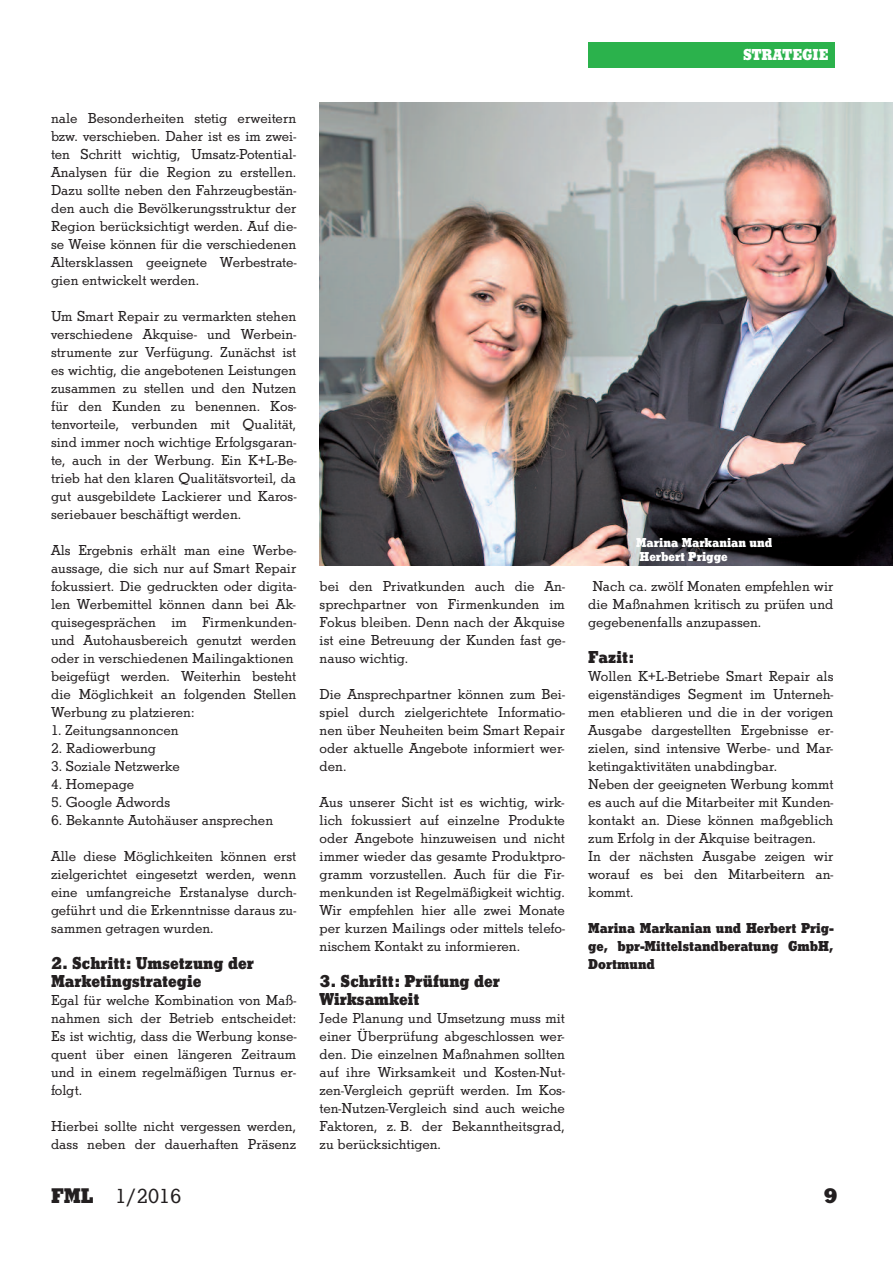
<style>
.page{position:relative;width:893px;height:1263px;background:#fff}
.page>*{position:absolute;margin:0;border:0;box-sizing:border-box;transform-origin:0 0}
.t1{font:900 22.05px "Stymie";color:#231f20}
.t2{font:21.6px "Stymie";color:#231f20}
.t3{font:900 18px/18px "Stymie";color:#231f20}
.t4{font:900 16.5px "Stymie";color:#fff}
.t5{font:15px/18px "Stymie";color:#231f20;text-align:justify}
.t6{font:900 15px/18px "Stymie";color:#231f20;text-align:justify}
.t7{font:900 13.5px/14.2px "Stymie";color:#fff}
.s1{font-weight:900;font-size:22.05px}
</style>
<div class="page">
<div style="left:588px;top:43px;width:247px;height:25px;background:#2bb24c"></div>
<img style="left:320px;top:103px;width:572px;height:463px">
<p class="t5" style="left:51px;top:109px;width:247px">nale Besonderheiten stetig erweitern bzw. verschieben. Daher ist es im zwei&shy;ten Schritt wichtig, Umsatz-Potential-Analysen für die Region zu erstellen.<br>Dazu sollte neben den Fahrzeugbestän&shy;den auch die Bevölkerungsstruktur der Region berücksichtigt werden. Auf die&shy;se Weise können für die verschiedenen Altersklassen geeignete Werbestrate&shy;gien entwickelt werden.</p>
<p class="t5" style="left:51px;top:307px;width:247px">Um Smart Repair zu vermarkten stehen verschiedene Akquise- und Werbein&shy;strumente zur Verfügung. Zunächst ist es wichtig, die angebotenen Leistungen zusammen zu stellen und den Nutzen für den Kunden zu benennen. Kos&shy;tenvorteile, verbunden mit Qualität, sind immer noch wichtige Erfolgsgaran&shy;te, auch in der Werbung. Ein K+L-Be&shy;trieb hat den klaren Qualitätsvorteil, da gut ausgebildete Lackierer und Karos&shy;seriebauer beschäftigt werden.</p>
<p class="t5" style="left:51px;top:541px;width:247px;text-align:left">Als Ergebnis erhält man eine Werbe&shy;aussage, die sich nur auf Smart Repair fokussiert. Die gedruckten oder digita&shy;len Werbemittel können dann bei Ak&shy;quisegesprächen im Firmenkunden&shy;und Autohausbereich genutzt werden oder in verschiedenen Mailingaktionen beigefügt werden. Weiterhin besteht die Möglichkeit an folgenden Stellen Werbung zu platzieren:</p>
<p class="t5" style="left:51px;top:721px;width:129px">1. Zeitungsannoncen</p>
<p class="t5" style="left:51px;top:739px;width:107px">2. Radiowerbung</p>
<p class="t5" style="left:51px;top:757px;width:130px">3. Soziale Netzwerke</p>
<p class="t5" style="left:51px;top:775px;width:85px">4. Homepage</p>
<p class="t5" style="left:51px;top:793px;width:121px">5. Google Adwords</p>
<p class="t5" style="left:51px;top:811px;width:224px">6. Bekannte Autohäuser ansprechen</p>
<p class="t5" style="left:51px;top:847px;width:247px">Alle diese Möglichkeiten können erst zielgerichtet eingesetzt werden, wenn eine umfangreiche Erstanalyse durch&shy;geführt und die Erkenntnisse daraus zu&shy;sammen getragen wurden.</p>
<p class="t3" style="left:51px;top:954px;width:204px">2. Schritt: Umsetzung der<br>Marketingstrategie</p>
<p class="t5" style="left:51px;top:991px;width:247px">Egal für welche Kombination von Maß&shy;nahmen sich der Betrieb entscheidet:<br>Es ist wichtig, dass die Werbung konse&shy;quent über einen längeren Zeitraum und in einem regelmäßigen Turnus er&shy;folgt.</p>
<p class="t5" style="left:51px;top:1117px;width:247px">Hierbei sollte nicht vergessen werden, dass neben der dauerhaften Präsenz</p>
<p class="t4" style="left:743px;top:45px;width:87px">STRATEGIE</p>
<p class="t5" style="left:320px;top:577px;width:247px">bei den Privatkunden auch die An&shy;sprechpartner von Firmenkunden im Fokus bleiben. Denn nach der Akquise ist eine Betreuung der Kunden fast ge&shy;nauso wichtig.</p>
<p class="t5" style="left:320px;top:685px;width:247px">Die Ansprechpartner können zum Bei&shy;spiel durch zielgerichtete Informatio&shy;nen über Neuheiten beim Smart Repair oder aktuelle Angebote informiert wer&shy;den.</p>
<p class="t5" style="left:320px;top:793px;width:247px">Aus unserer Sicht ist es wichtig, wirk&shy;lich fokussiert auf einzelne Produkte oder Angebote hinzuweisen und nicht immer wieder das gesamte Produktpro&shy;gramm vorzustellen. Auch für die Fir&shy;menkunden ist Regelmäßigkeit wichtig.<br>Wir empfehlen hier alle zwei Monate per kurzen Mailings oder mittels telefo&shy;nischem Kontakt zu informieren.</p>
<p class="t3" style="left:320px;top:972px;width:182px">3. Schritt: Prüfung der<br>Wirksamkeit</p>
<p class="t5" style="left:320px;top:1009px;width:247px">Jede Planung und Umsetzung muss mit einer Überprüfung abgeschlossen wer&shy;den. Die einzelnen Maßnahmen sollten auf ihre Wirksamkeit und Kosten-Nut&shy;zen-Vergleich geprüft werden. Im Kos&shy;ten-Nutzen-Vergleich sind auch weiche Faktoren, z. B. der Bekanntheitsgrad, zu berücksichtigen.</p>
<p class="t7" style="left:636px;top:535px;width:138px">Marina Markanian und<br>Herbert Prigge</p>
<p class="t5" style="left:588px;top:577px;width:247px">Nach ca. zwölf Monaten empfehlen wir die Maßnahmen kritisch zu prüfen und gegebenenfalls anzupassen.</p>
<p class="t3" style="left:588px;top:648px;width:47px">Fazit:</p>
<p class="t5" style="left:588px;top:667px;width:247px;text-align:left">Wollen K+L-Betriebe Smart Repair als eigenständiges Segment im Unterneh&shy;men etablieren und die in der vorigen Ausgabe dargestellten Ergebnisse er&shy;zielen, sind intensive Werbe- und Mar&shy;ketingaktivitäten unabdingbar.<br>Neben der geeigneten Werbung kommt es auch auf die Mitarbeiter mit Kunden&shy;kontakt an. Diese können maßgeblich zum Erfolg in der Akquise beitragen.<br>In der nächsten Ausgabe zeigen wir worauf es bei den Mitarbeitern an&shy;kommt.</p>
<p class="t6" style="left:588px;top:919px;width:247px">Marina Markanian und Herbert Prig&shy;ge, bpr-Mittelstandberatung GmbH, Dortmund</p>
<h2 class="t2" style="left:51px;top:1183px;width:132px"><span class="s1">FML</span> 1/2016</h2>
<h1 class="t1" style="left:824px;top:1183px;width:15px">9</h1>
</div>
